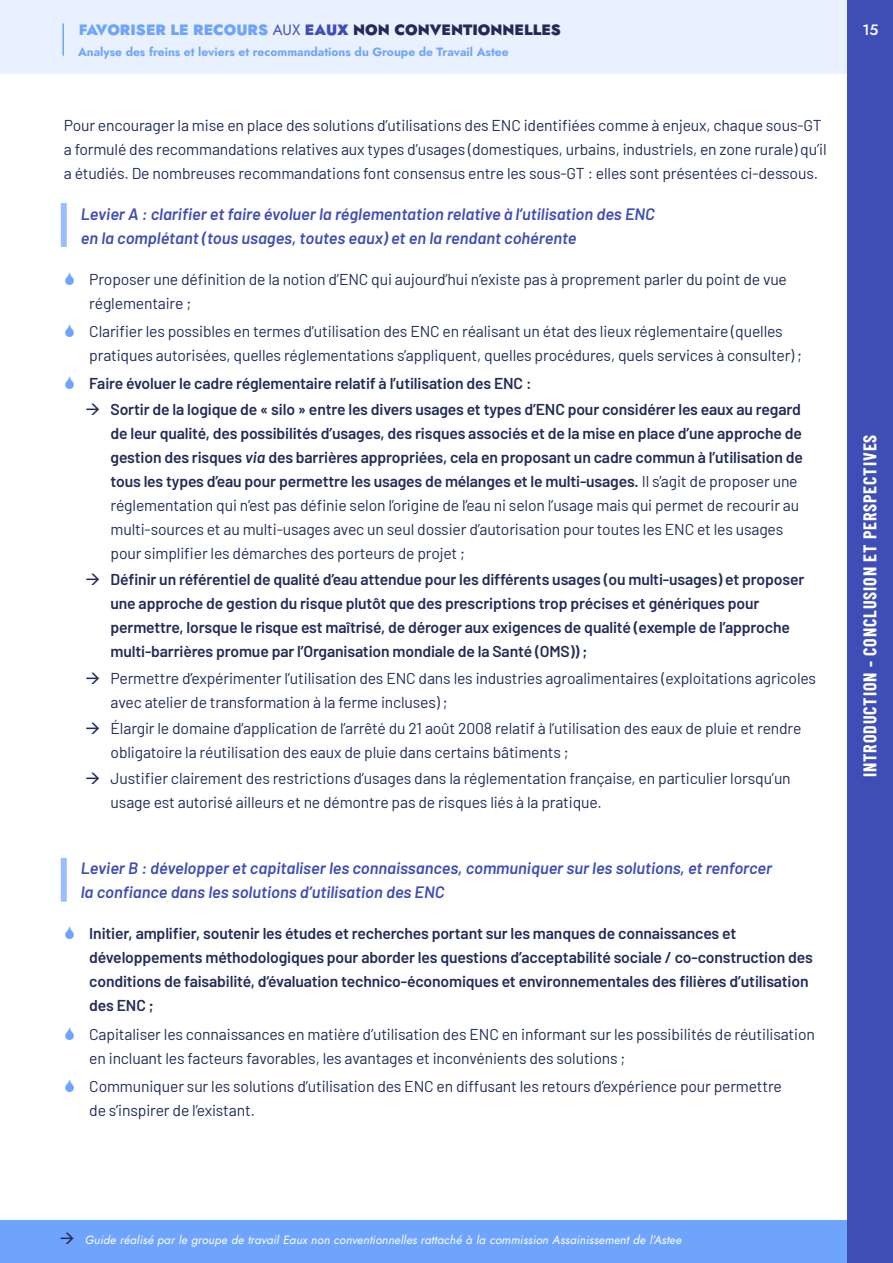
<style>
.page{position:relative;width:893px;height:1263px;background:#fff}
.page>*{position:absolute;margin:0;border:0;box-sizing:border-box;transform-origin:0 0}
.t1{font:700 18px "Barlow Condensed";letter-spacing:.05em;color:#fff}
.t2{font:italic 600 16.5px/24px "Barlow";color:#3f4eb6}
.t3{font:15.75px/24px "Barlow";letter-spacing:-.01em;color:#222c57}
.t4{font:600 15.75px/24px "Barlow";letter-spacing:-.01em;color:#222c57}
.t5{font:900 15px "Jost";color:#232a58}
.t6{font:500 15px "Jost";color:#fff}
.t7{font:italic 12px "Jost";letter-spacing:.01em;color:#fff}
.t8{font:700 12px "Jost";color:#6fa4fc}
.s1{color:#6fa4fc}
.s2{font-weight:400;color:#3f4eb6}
.s3{color:#3f4eb6}
.s4{font-weight:600}
.s5{font-weight:600;font-style:italic}
</style>
<div class="page">
<div style="left:0;top:1220px;width:893px;height:43px;background:#6fa4fc"></div>
<div style="left:0;top:0;width:848px;height:74px;background:#e9f1fe"></div>
<div style="left:848px;top:0;width:45px;height:1263px;background:#3f4eb6"></div>
<hr style="left:62px;top:23px;width:2px;height:33px;background:#6fa4fc">
<div style="left:61px;top:203px;width:6px;height:44px;background:#99bdff"></div>
<div style="left:61px;top:858px;width:6px;height:44px;background:#99bdff"></div>
<p class="t5" style="left:79px;top:19px;width:484px"><span class="s1">FAVORISER LE RECOURS</span> <span class="s2">AUX</span> <span class="s3">EAUX</span> NON CONVENTIONNELLES</p>
<p class="t6" style="left:862px;top:19px;width:18px">15</p>
<p class="t8" style="left:78px;top:43px;width:432px">Analyse des freins et leviers et recommandations du Groupe de Travail Astee</p>
<p class="t3" style="left:64px;top:112px;width:764px">Pour encourager la mise en place des solutions d’utilisations des ENC identifiées comme à enjeux, chaque sous-GT a formulé des recommandations relatives aux types d’usages (domestiques, urbains, industriels, en zone rurale) qu’il a étudiés. De nombreuses recommandations font consensus entre les sous-GT : elles sont présentées ci-dessous.</p>
<p class="t2" style="left:81px;top:200px;width:576px">Levier A : clarifier et faire évoluer la réglementation relative à l’utilisation des ENC en la complétant (tous usages, toutes eaux) et en la rendant cohérente</p>
<p class="t3" style="left:89px;top:266px;width:699px">Proposer une définition de la notion d’ENC qui aujourd’hui n’existe pas à proprement parler du point de vue réglementaire ;</p>
<p class="t3" style="left:89px;top:318px;width:714px">Clarifier les possibles en termes d’utilisation des ENC en réalisant un état des lieux réglementaire (quelles pratiques autorisées, quelles réglementations s’appliquent, quelles procédures, quels services à consulter) ;</p>
<p class="t4" style="left:111px;top:369px;width:692px;line-height:26.1px;text-indent:-21px">Faire évoluer le cadre réglementaire relatif à l’utilisation des ENC :<br>Sortir de la logique de « silo » entre les divers usages et types d’ENC pour considérer les eaux au regard</p>
<p class="t3" style="left:111px;top:420px;width:694px"><span class="s4">de leur qualité, des possibilités d’usages, des risques associés et de la mise en place d’une approche de gestion des risques</span> <span class="s5">via</span> <span class="s4">des barrières appropriées, cela en proposant un cadre commun à l’utilisation de tous les types d’eau pour permettre les usages de mélanges et le multi-usages.</span> Il s’agit de proposer une réglementation qui n’est pas définie selon l’origine de l’eau ni selon l’usage mais qui permet de recourir au multi-sources et au multi-usages avec un seul dossier d’autorisation pour toutes les ENC et les usages pour simplifier les démarches des porteurs de projet ;</p>
<p class="t4" style="left:111px;top:566px;width:695px">Définir un référentiel de qualité d’eau attendue pour les différents usages (ou multi-usages) et proposer une approche de gestion du risque plutôt que des prescriptions trop précises et génériques pour permettre, lorsque le risque est maîtrisé, de déroger aux exigences de qualité (exemple de l’approche multi-barrières promue par l’Organisation mondiale de la Santé (OMS)) ;</p>
<p class="t3" style="left:111px;top:665px;width:707px">Permettre d’expérimenter l’utilisation des ENC dans les industries agroalimentaires (exploitations agricoles avec atelier de transformation à la ferme incluses) ;</p>
<p class="t3" style="left:111px;top:715px;width:692px">Élargir le domaine d’application de l’arrêté du 21 août 2008 relatif à l’utilisation des eaux de pluie et rendre obligatoire la réutilisation des eaux de pluie dans certains bâtiments ;</p>
<p class="t3" style="left:111px;top:765px;width:682px">Justifier clairement des restrictions d’usages dans la réglementation française, en particulier lorsqu’un usage est autorisé ailleurs et ne démontre pas de risques liés à la pratique.</p>
<p class="t2" style="left:81px;top:855px;width:693px">Levier B : développer et capitaliser les connaissances, communiquer sur les solutions, et renforcer la confiance dans les solutions d’utilisation des ENC</p>
<p class="t4" style="left:89px;top:920px;width:725px">Initier, amplifier, soutenir les études et recherches portant sur les manques de connaissances et développements méthodologiques pour aborder les questions d’acceptabilité sociale / co-construction des conditions de faisabilité, d‘évaluation technico-économiques et environnementales des filières d’utilisation des ENC ;</p>
<p class="t3" style="left:89px;top:1021px;width:727px">Capitaliser les connaissances en matière d’utilisation des ENC en informant sur les possibilités de réutilisation en incluant les facteurs favorables, les avantages et inconvénients des solutions ;</p>
<p class="t3" style="left:89px;top:1073px;width:694px">Communiquer sur les solutions d’utilisation des ENC en diffusant les retours d’expérience pour permettre de s’inspirer de l’existant.</p>
<p class="t1" style="left:857px;top:777px;width:344px;rotate:-90deg">INTRODUCTION - CONCLUSION ET PERSPECTIVES</p>
<p class="t7" style="left:85px;top:1232px;width:598px">Guide réalisé par le groupe de travail Eaux non conventionnelles rattaché à la commission Assainissement de l’Astee</p>
</div>
